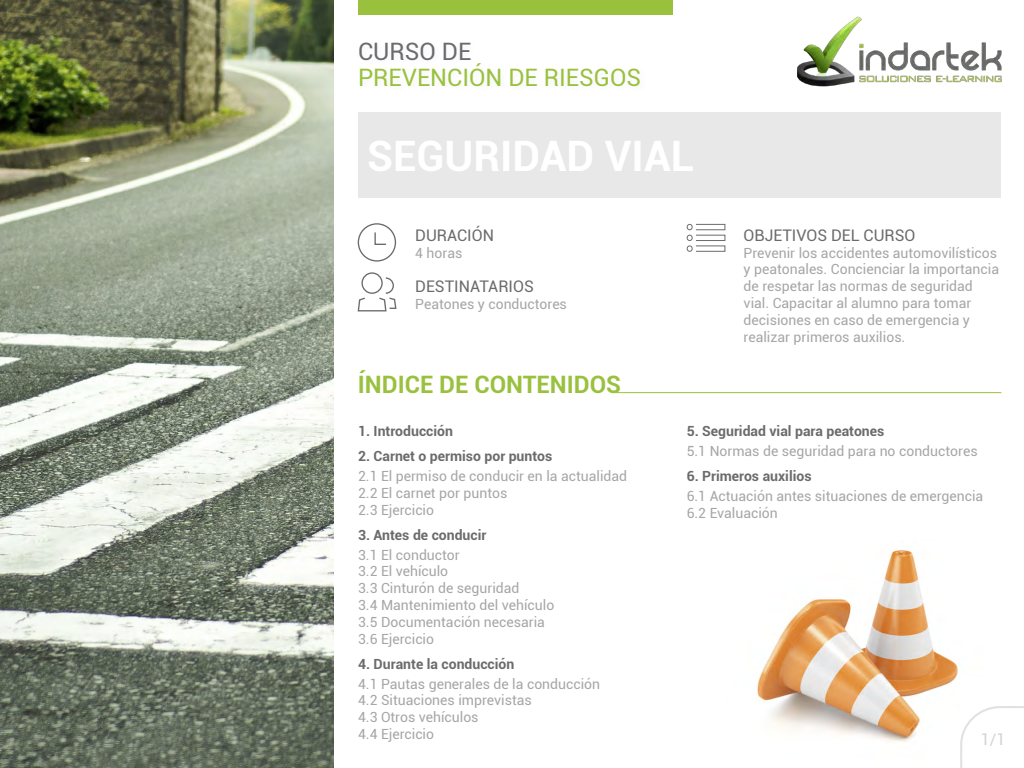
<style>
.page{position:relative;width:1024px;height:768px;background:#fff}
.page>*{position:absolute;margin:0;border:0;box-sizing:border-box;transform-origin:0 0}
.t1{font:700 42px "Roboto";color:#fff}
.t2{font:24px "Roboto";color:#9ac13e}
.t3{font:700 24px "Roboto";color:#9ac13e}
.t4{font:24px "Roboto";color:#6a6b6f}
.t5{font:16px "Roboto";color:#6b6b6b}
.t6{font:16px "Roboto";color:#d3d3d3}
.t7{font:14px/16.8px "Roboto";color:#a6a6a6}
.t8{font:700 14px "Roboto";color:#6b6b6b}
</style>
<div class="page">
<img style="left:757px;top:550px;width:201px;height:192px">
<img style="left:797px;top:16px;width:205px;height:71px">
<div style="left:358px;top:0;width:315px;height:14px;background:#9ac13e"></div>
<img style="left:0;top:0;width:334px;height:768px">
<div style="left:359px;top:113px;width:642px;height:85px;background:#e8e8e8"></div>
<hr style="left:615px;top:392px;width:386px;height:1px;background:#9ac13e">
<svg style="left:960px;top:706px;width:64px;height:62px"></svg>
<svg style="left:357px;top:223px;width:40px;height:39px"></svg>
<svg style="left:357px;top:272px;width:40px;height:40px"></svg>
<svg style="left:686px;top:223px;width:40px;height:29px"></svg>
<h2 class="t4" style="left:358px;top:34px;width:115px">CURSO DE</h2>
<h2 class="t2" style="left:358px;top:60px;width:285px">PREVENCIÓN DE RIESGOS</h2>
<h1 class="t1" style="left:367px;top:126px;width:329px">SEGURIDAD VIAL</h1>
<p class="t5" style="left:415px;top:224px;width:80px">DURACIÓN</p>
<p class="t7" style="left:415px;top:244px;width:49px">4 horas</p>
<p class="t5" style="left:415px;top:275px;width:120px">DESTINATARIOS</p>
<p class="t7" style="left:415px;top:295px;width:153px">Peatones y conductores</p>
<p class="t5" style="left:744px;top:224px;width:173px">OBJETIVOS DEL CURSO</p>
<p class="t7" style="left:744px;top:244px;width:257px">Prevenir los accidentes automovilísticos y peatonales. Concienciar la importancia de respetar las normas de seguridad vial. Capacitar al alumno para tomar decisiones en caso de emergencia y realizar primeros auxilios.</p>
<h2 class="t3" style="left:358px;top:368px;width:265px">ÍNDICE DE CONTENIDOS</h2>
<p class="t8" style="left:358px;top:421px;width:96px">1. Introducción</p>
<p class="t8" style="left:358px;top:447px;width:196px">2. Carnet o permiso por puntos</p>
<p class="t7" style="left:358px;top:467px;width:271px">2.1 El permiso de conducir en la actualidad<br>2.2 El carnet por puntos<br>2.3 Ejercicio</p>
<p class="t8" style="left:358px;top:525px;width:130px">3. Antes de conducir</p>
<p class="t7" style="left:358px;top:546px;width:198px">3.1 El conductor<br>3.2 El vehículo<br>3.3 Cinturón de seguridad<br>3.4 Mantenimiento del vehículo<br>3.5 Documentación necesaria<br>3.6 Ejercicio</p>
<p class="t8" style="left:358px;top:654px;width:158px">4. Durante la conducción</p>
<p class="t7" style="left:358px;top:675px;width:244px">4.1 Pautas generales de la conducción<br>4.2 Situaciones imprevistas<br>4.3 Otros vehículos<br>4.4 Ejercicio</p>
<p class="t8" style="left:687px;top:421px;width:199px">5. Seguridad vial para peatones</p>
<p class="t7" style="left:687px;top:442px;width:292px">5.1 Normas de seguridad para no conductores</p>
<p class="t8" style="left:687px;top:466px;width:126px">6. Primeros auxilios</p>
<p class="t7" style="left:687px;top:487px;width:298px">6.1 Actuación antes situaciones de emergencia<br>6.2 Evaluación</p>
<p class="t6" style="left:981px;top:728px;width:26px">1/1</p>
</div>
